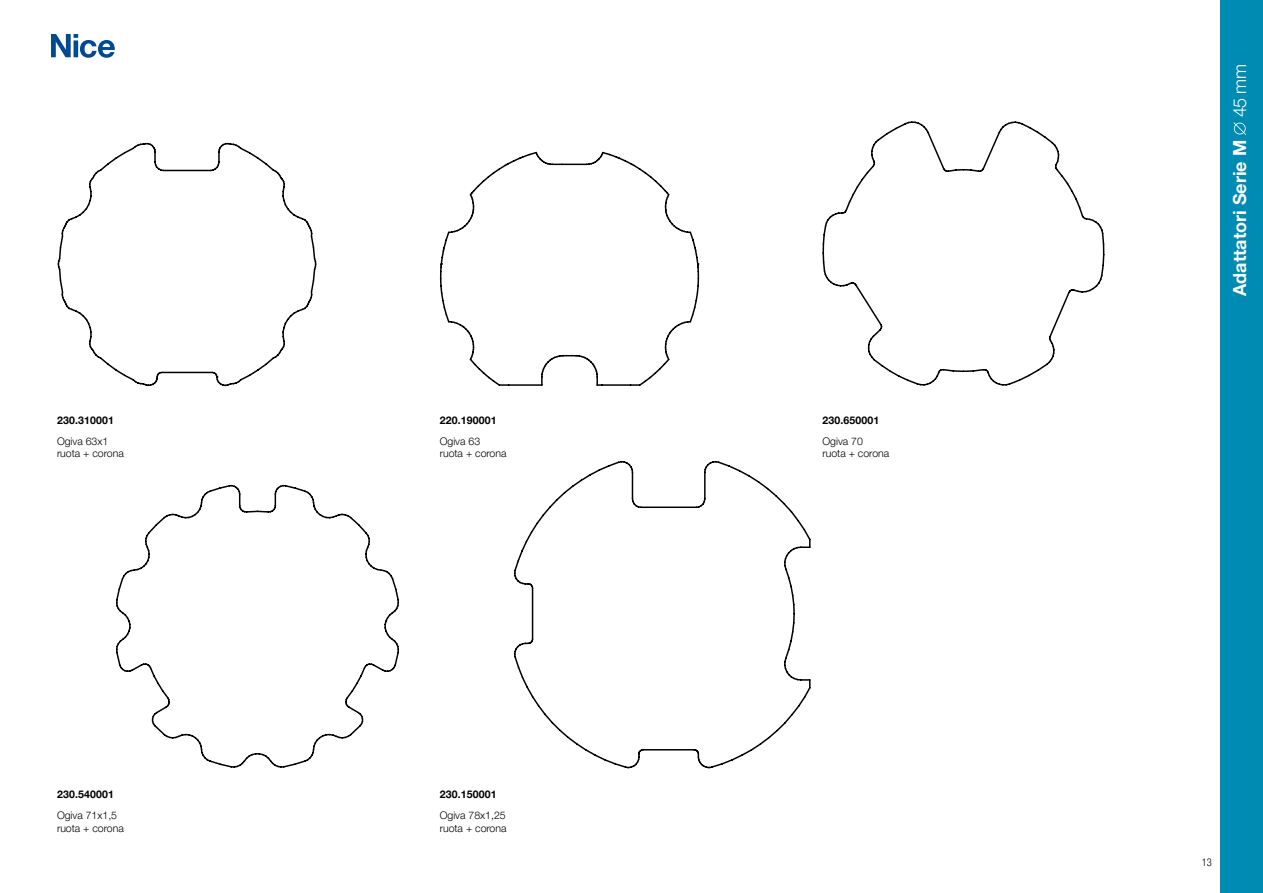
<style>
.page{position:relative;width:1263px;height:893px;background:#fff}
.page>*{position:absolute;margin:0;border:0;box-sizing:border-box;transform-origin:0 0}
.t1{font:700 18px "Helvetica Neue LT Pro";color:#fff}
.t2{font:300 18px "Helvetica Neue LT Pro";color:#fff}
.t3{font:300 10.5px/12.6px "Helvetica Neue LT Pro";color:#000}
.t4{font:700 10.5px "Helvetica Neue LT Pro";letter-spacing:.015em;color:#000}
.t5{font:300 condensed 10.5px "Helvetica Neue LT Pro";color:#000}
</style>
<div class="page">
<div style="left:1220px;top:0;width:43px;height:893px;background:#008bb2"></div>
<svg style="left:51px;top:34px;width:64px;height:24px"></svg>
<svg style="left:514px;top:461px;width:297px;height:308px"></svg>
<svg style="left:57px;top:142px;width:260px;height:245px"></svg>
<svg style="left:90px;top:146px;width:45px;height:35px"></svg>
<svg style="left:439px;top:151px;width:261px;height:235px"></svg>
<svg style="left:665px;top:191px;width:34px;height:126px"></svg>
<svg style="left:116px;top:513px;width:283px;height:255px"></svg>
<svg style="left:196px;top:484px;width:187px;height:88px"></svg>
<svg style="left:822px;top:121px;width:283px;height:265px"></svg>
<svg style="left:1233px;top:122px;width:13px;height:13px"></svg>
<p class="t4" style="left:57px;top:413px;width:58px">230.310001</p>
<p class="t4" style="left:440px;top:413px;width:58px">220.190001</p>
<p class="t4" style="left:822px;top:413px;width:58px">230.650001</p>
<p class="t3" style="left:57px;top:434px;width:68px">Ogiva 63x1 ruota + corona</p>
<p class="t3" style="left:440px;top:434px;width:68px">Ogiva 63<br>ruota + corona</p>
<p class="t3" style="left:822px;top:434px;width:68px">Ogiva 70<br>ruota + corona</p>
<p class="t4" style="left:57px;top:788px;width:58px">230.540001</p>
<p class="t4" style="left:440px;top:788px;width:58px">230.150001</p>
<p class="t3" style="left:57px;top:809px;width:68px">Ogiva 71x1,5 ruota + corona</p>
<p class="t3" style="left:440px;top:809px;width:68px">Ogiva 78x1,25 ruota + corona</p>
<h1 class="t2" style="left:1229px;top:117px;width:55px;rotate:-90deg">45 mm</h1>
<h1 class="t1" style="left:1228px;top:296px;width:157px;rotate:-90deg">Adattatori Serie M</h1>
<p class="t5" style="left:1202px;top:857px;width:12px">13</p>
</div>
